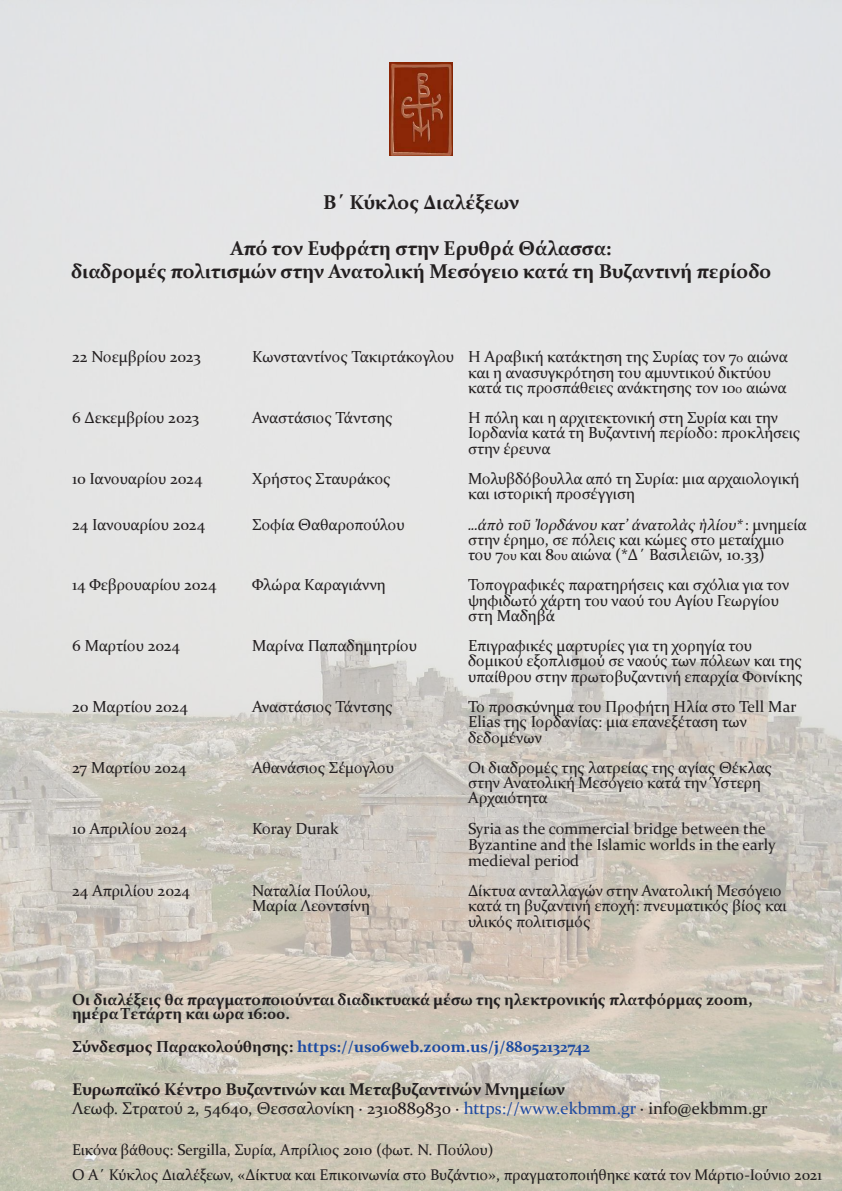
<style>
.page{position:relative;width:842px;height:1191px;background:#fff}
.page>*{position:absolute;margin:0;border:0;box-sizing:border-box;transform-origin:0 0}
.t1{font:700 20px/23px "Constantia";letter-spacing:-.005em;color:#231f20;text-align:center}
.t2{font:17px/18.4px "Constantia";color:#231f20}
.t3{font:16px/15.2px "Constantia";color:#231f20}
.t4{font:700 16px/14.2px "Constantia";color:#231f20}
.t5{font:700 16px "Constantia";color:#1c4aa0}
.t6{font:15.5px/25.4px "Constantia";color:#231f20}
.t7{font:italic 15.5px "Constantia";color:#231f20}
.s1{font-size:13px}
.s2{font-family:"Cambria"}
.s3{font-family:"Arial"}
.s4{font-style:normal;font-size:16px}
.s5{color:#231f20}
.s6{font-weight:700}
.s7{color:#1c4aa0}
</style>
<div class="page">
<img style="left:0;top:0;width:842px;height:1191px">
<img style="left:389px;top:62px;width:64px;height:93px">
<p class="t1" style="left:323px;top:190px;width:198px">Β΄ Κύκλος Διαλέξεων</p>
<p class="t1" style="left:71px;top:236px;width:702px">Από τον Ευφράτη στην Ερυθρά Θάλασσα:<br>διαδρομές πολιτισμών στην Ανατολική Μεσόγειο κατά τη Βυζαντινή περίοδο</p>
<p class="t3" style="left:72px;top:348px;width:130px">22 Νοεμβρίου 2023</p>
<p class="t3" style="left:468px;top:348px;width:321px;text-indent:-216px">Κωνσταντίνος Τακιρτάκογλου Η Αραβική κατάκτηση της Συρίας τον 7<span class="s1">ο</span> αιώνα και η ανασυγκρότηση του αμυντικού δικτύου κατά τις προσπάθειες ανάκτησης τον 10<span class="s1">ο</span> αιώνα</p>
<p class="t3" style="left:72px;top:409px;width:129px">6 Δεκεμβρίου 2023</p>
<p class="t3" style="left:252px;top:409px;width:142px">Αναστάσιος Τάντσης</p>
<p class="t3" style="left:468px;top:409px;width:334px">Η πόλη και η αρχιτεκτονική στη Συρία και την<br>Ιορδανία κατά τη Βυζαντινή περίοδο: προκλήσεις στην έρευνα</p>
<p class="t3" style="left:72px;top:470px;width:132px">10 Ιανουαρίου 2024</p>
<p class="t3" style="left:252px;top:470px;width:140px">Χρήστος Σταυράκος</p>
<p class="t3" style="left:468px;top:470px;width:333px">Μολυβδόβουλλα από τη Συρία: μια αρχαιολογική και ιστορική προσέγγιση</p>
<p class="t3" style="left:72px;top:516px;width:135px">24 Ιανουαρίου 2024</p>
<p class="t3" style="left:252px;top:516px;width:154px">Σοφία Θαθαροπούλου</p>
<p class="t7" style="left:468px;top:514px;width:340px"><span class="s2">...ἀ</span>π<span class="s2">ὸ</span>το<span class="s2">ῦ</span><span class="s3">Ἰ</span>ορδάνου κατ’ <span class="s2">ἀ</span>νατολ<span class="s2">ὰ</span>ς <span class="s2">ἡ</span>λίου* <span class="s4">: μν η μ ε ί α</span></p>
<p class="t3" style="left:468px;top:531px;width:318px">στην έρημο, σε πόλεις και κώμες στο μεταίχμιο του 7<span class="s1">ου</span> και 8<span class="s1">ου</span> αιώνα (*Δ΄ Βασιλει<span class="s2">ῶ</span>ν, 10.33)</p>
<p class="t3" style="left:72px;top:576px;width:146px">14 Φεβρουαρίου 2024</p>
<p class="t3" style="left:252px;top:576px;width:135px">Φλώρα Καραγιάννη</p>
<p class="t3" style="left:468px;top:576px;width:323px">Τοπογραφικές παρατηρήσεις και σχόλια για τον ψηφιδωτό χάρτη του ναού του Αγίου Γεωργίου στη Μαδηβά</p>
<p class="t3" style="left:72px;top:637px;width:110px">6 Μαρτίου 2024</p>
<p class="t3" style="left:252px;top:637px;width:166px">Μαρίνα Παπαδημητρίου</p>
<p class="t3" style="left:468px;top:637px;width:336px">Επιγραφικές μαρτυρίες για τη χορηγία του δομικού εξοπλισμού σε ναούς των πόλεων και της υπαίθρου στην πρωτοβυζαντινή επαρχία Φοινίκης</p>
<p class="t3" style="left:72px;top:698px;width:117px">20 Μαρτίου 2024</p>
<p class="t3" style="left:252px;top:698px;width:142px">Αναστάσιος Τάντσης</p>
<p class="t3" style="left:468px;top:698px;width:330px">Το προσκύνημα του Προφήτη Ηλία στο Tell Mar<br>Elias της Ιορδανίας: μια επανεξέταση των δεδομένων</p>
<p class="t3" style="left:72px;top:759px;width:116px">27 Μαρτίου 2024</p>
<p class="t3" style="left:252px;top:759px;width:143px">Αθανάσιος Σέμογλου</p>
<p class="t3" style="left:468px;top:759px;width:305px">Οι διαδρομές της λατρείας της αγίας Θέκλας στην Ανατολική Μεσόγειο κατά την Ύστερη<br>Αρχαιότητα</p>
<p class="t3" style="left:72px;top:820px;width:117px">10 Απριλίου 2024</p>
<p class="t3" style="left:252px;top:820px;width:88px">Koray Durak</p>
<p class="t3" style="left:468px;top:819px;width:309px;line-height:16px">Syria as the commercial bridge between the<br>Byzantine and the Islamic worlds in the early medieval period</p>
<p class="t3" style="left:72px;top:882px;width:119px">24 Απριλίου 2024</p>
<p class="t3" style="left:252px;top:882px;width:120px">Ναταλία Πούλου,</p>
<p class="t3" style="left:468px;top:882px;width:315px">Δίκτυα ανταλλαγών στην Ανατολική Μεσόγειο</p>
<p class="t3" style="left:252px;top:897px;width:119px">Μαρία Λεοντσίνη</p>
<p class="t3" style="left:468px;top:897px;width:320px">κατά τη βυζαντινή εποχή: πνευματικός βίος και υλικός πολιτισμός</p>
<p class="t4" style="left:72px;top:991px;width:682px">Οι διαλέξεις θα πραγματοποιούνται διαδικτυακά μέσω της ηλεκτρονικής πλατφόρμας zoom, ημέρα Τετάρτη και ώρα 16:00.</p>
<p class="t5" style="left:72px;top:1035px;width:520px"><span class="s5">Σύνδεσμος Παρακολούθησης:</span> https://us06web.zoom.us/j/88052132742</p>
<p class="t2" style="left:72px;top:1079px;width:697px"><span class="s6">Ευρωπαϊκό Κέντρο Βυζαντινών και Μεταβυζαντινών Μνημείων<br></span>Λεωφ. Στρατού 2, 54640, Θεσσαλονίκη · 2310889830 · <span class="s7">https://www.ekbmm.gr</span> · info@ekbmm.gr</p>
<p class="t6" style="left:72px;top:1136px;width:752px">Εικόνα βάθους: Sergilla, Συρία, Απρίλιος 2010 (φωτ. Ν. Πούλου)<br>Ο Α΄ Κύκλος Διαλέξεων, «Δίκτυα και Επικοινωνία στο Βυζάντιο», πραγματοποιήθηκε κατά τον Μάρτιο-Ιούνιο 2021</p>
</div>
